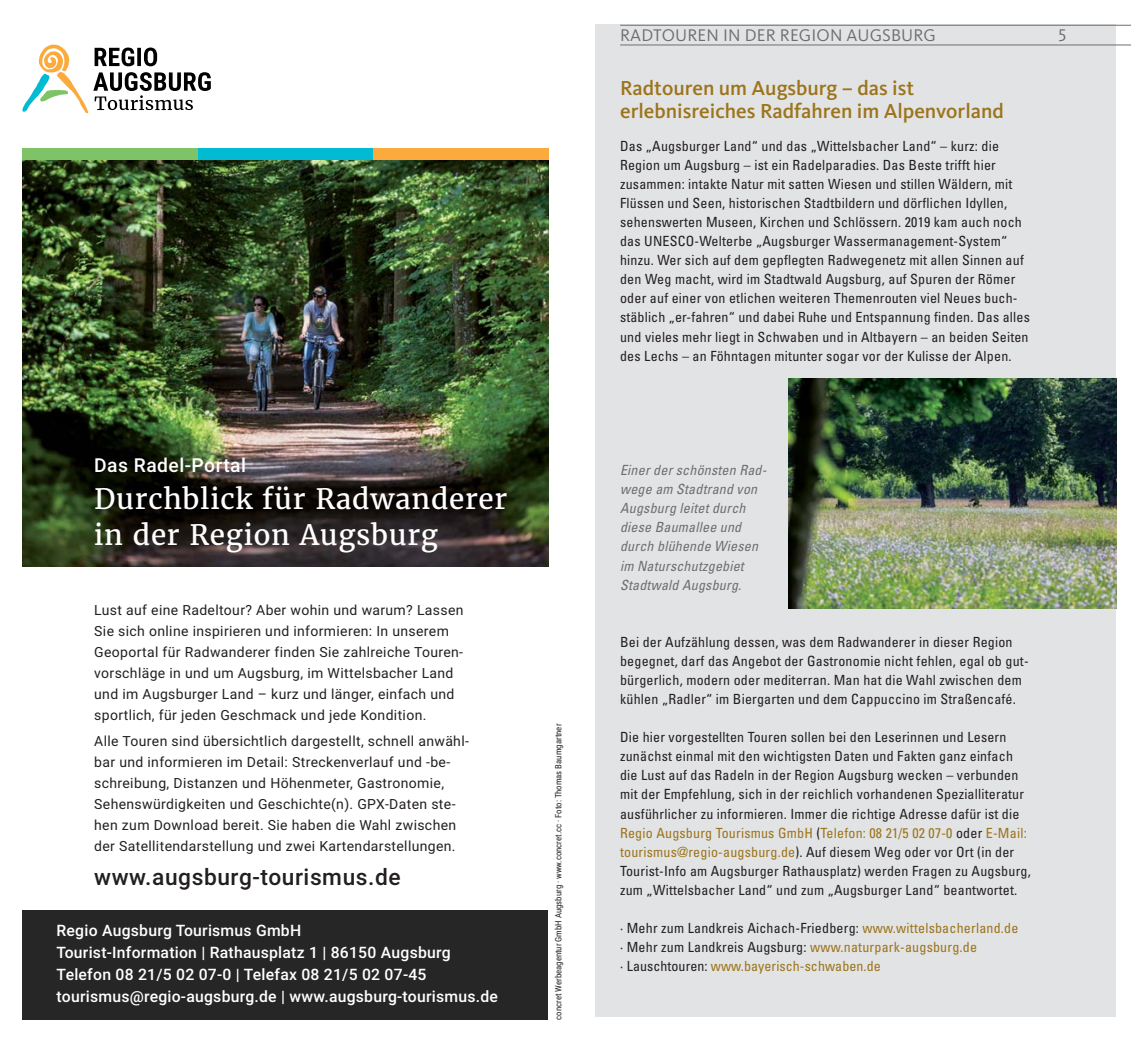
<style>
.page{position:relative;width:1141px;height:1042px;background:#fff}
.page>*{position:absolute;margin:0;border:0;box-sizing:border-box;transform-origin:0 0}
.t1{font:28px/36.8px "Merriweather";letter-spacing:.025em;color:#fff}
.t2{font:500 22.75px "Roboto";letter-spacing:.025em;color:#231f20}
.t3{font:500 21px/22.8px "Kievit OT";color:#9c741b}
.t4{font:500 19.25px "Roboto";letter-spacing:.025em;color:#fff}
.t5{font:17.5px "Kievit OT";letter-spacing:.01em;color:#6d6e70}
.t6{font:500 15.75px/21.9px "Roboto";letter-spacing:.015em;color:#fff}
.t7{font:condensed 14px/19.1px "Univers";letter-spacing:.015em;color:#231f20}
.t8{font:14px/21px "Roboto";letter-spacing:.025em;color:#231f20}
.t9{font:italic condensed 14px/19.1px "Univers";color:#6d6e70}
.t10{font:8.75px "Roboto Condensed";color:#231f20}
.s1{color:#9c741b}
</style>
<div class="page">
<div style="left:595px;top:25px;width:521px;height:992px;background:#e2e3e4"></div>
<hr style="left:620px;top:25px;width:511px;height:1px;background:#6d6e70">
<hr style="left:620px;top:45px;width:511px;height:1px;background:#6d6e70">
<img style="left:22px;top:160px;width:526px;height:406px">
<svg style="left:22px;top:45px;width:189px;height:68px"></svg>
<div style="left:195px;top:149px;width:181px;height:11px;background:#00bbd1"></div>
<div style="left:22px;top:149px;width:176px;height:11px;background:#7ec466"></div>
<div style="left:373px;top:149px;width:175px;height:11px;background:#fbaa3d"></div>
<div style="left:22px;top:910px;width:526px;height:109px;background:#262626"></div>
<img style="left:789px;top:379px;width:327px;height:230px">
<h3 class="t4" style="left:94px;top:457px;width:153px">Das Radel-Portal</h3>
<h1 class="t1" style="left:94px;top:482px;width:415px">Durchblick für Radwanderer in der Region Augsburg</h1>
<p class="t8" style="left:94px;top:601px;width:371px">Lust auf eine Radeltour? Aber wohin und warum? Lassen Sie sich online inspirieren und informieren: In unserem Geoportal für Radwanderer finden Sie zahlreiche Touren&shy;vorschläge in und um Augsburg, im Wittelsbacher Land und im Augsburger Land – kurz und länger, einfach und sportlich, für jeden Geschmack und jede Kondition.</p>
<p class="t8" style="left:94px;top:732px;width:376px">Alle Touren sind übersichtlich dargestellt, schnell anwähl&shy;bar und informieren im Detail: Streckenverlauf und -be&shy;schreibung, Distanzen und Höhenmeter, Gastronomie, Sehens wür dig keiten und Geschichte(n). GPX-Daten ste&shy;hen zum Download bereit. Sie haben die Wahl zwischen der Satelliten darstellung und zwei Kartendarstellungen.</p>
<h2 class="t2" style="left:94px;top:868px;width:308px">www.augsburg-tourismus.de</h2>
<p class="t6" style="left:57px;top:921px;width:443px">Regio Augsburg Tourismus GmbH<br>Tourist-Information | Rathausplatz 1 | 86150 Augsburg Telefon 08 21/5 02 07-0 | Telefax 08 21/5 02 07-45 tourismus@regio-augsburg.de | www.augsburg-tourismus.de</p>
<p class="t10" style="left:553px;top:1019px;width:297px;rotate:-90deg">concret Werbeagentur GmbH Augsburg · www.concret.cc · Foto: Thomas Baumgartner</p>
<p class="t5" style="left:620px;top:24px;width:317px">RADTOUREN IN DER REGION AUGSBURG</p>
<p class="t5" style="left:1059px;top:24px;width:9px">5</p>
<h3 class="t3" style="left:620px;top:78px;width:385px">Radtouren um Augsburg – das ist erlebnisreiches Radfahren im Alpenvorland</h3>
<p class="t7" style="left:620px;top:137px;width:411px">Das „Augsburger Land“ und das „Wittelsbacher Land“ – kurz: die Region um Augsburg – ist ein Radelparadies. Das Beste trifft hier zusammen: intakte Natur mit satten Wiesen und stillen Wäldern, mit Flüssen und Seen, historischen Stadtbildern und dörflichen Idyllen, sehenswerten Museen, Kirchen und Schlössern. 2019 kam auch noch das UNESCO-Welterbe „Augsburger Wassermanagement-System“ hinzu. Wer sich auf dem gepflegten Radwegenetz mit allen Sinnen auf den Weg macht, wird im Stadtwald Augsburg, auf Spuren der Römer oder auf einer von etlichen weiteren Themenrouten viel Neues buch&shy;stäblich „er-fahren“ und dabei Ruhe und Entspannung finden. Das alles und vieles mehr liegt in Schwaben und in Altbayern – an beiden Seiten des Lechs – an Föhntagen mitunter sogar vor der Kulisse der Alpen.</p>
<p class="t9" style="left:620px;top:462px;width:151px">Einer der schönsten Rad - wege am Stadtrand von<br>Augsburg leitetdurch diese Baumallee und durch blühende Wiesen im Naturschutzgebiet<br>Stadtwald Augsburg.</p>
<p class="t7" style="left:620px;top:633px;width:410px">Bei der Aufzählung dessen, was dem Radwanderer in dieser Region begegnet, darf das Angebot der Gastronomie nicht fehlen, egal ob gut&shy;bürgerlich, modern oder mediterran. Man hat die Wahl zwischen dem kühlen „Radler“ im Biergarten und dem Cappuccino im Straßencafé.</p>
<p class="t7" style="left:620px;top:729px;width:412px">Die hier vorgestellten Touren sollen bei den Leserinnen und Lesern zunächst einmal mit den wichtigsten Daten und Fakten ganz einfach die Lust auf das Radeln in der Region Augsburg wecken – verbunden mit der Empfehlung, sich in der reichlich vorhandenen Spezialliteratur ausführlicher zu informieren. Immer die richtige Adresse dafür ist die <span class="s1">Regio Augsburg Tourismus GmbH</span> (<span class="s1">Telefon: 08 21/5 02 07-0</span> oder <span class="s1">E-Mail: tourismus@regio-augsburg.de</span>). Auf diesem Weg oder vor Ort (in der Tourist-Info am Augsburger Rathausplatz) werden Fragen zu Augsburg, zum „Wittelsbacher Land“ und zum „Augsburger Land“ beantwortet.</p>
<p class="t7" style="left:620px;top:920px;width:400px">· Mehr zum Landkreis Aichach-Friedberg: <span class="s1">www.wittelsbacherland.de </span>· Mehr zum Landkreis Augsburg: <span class="s1">www.naturpark-augsburg.de<br></span>· Lauschtouren: <span class="s1">www.bayerisch-schwaben.de</span></p>
</div>
